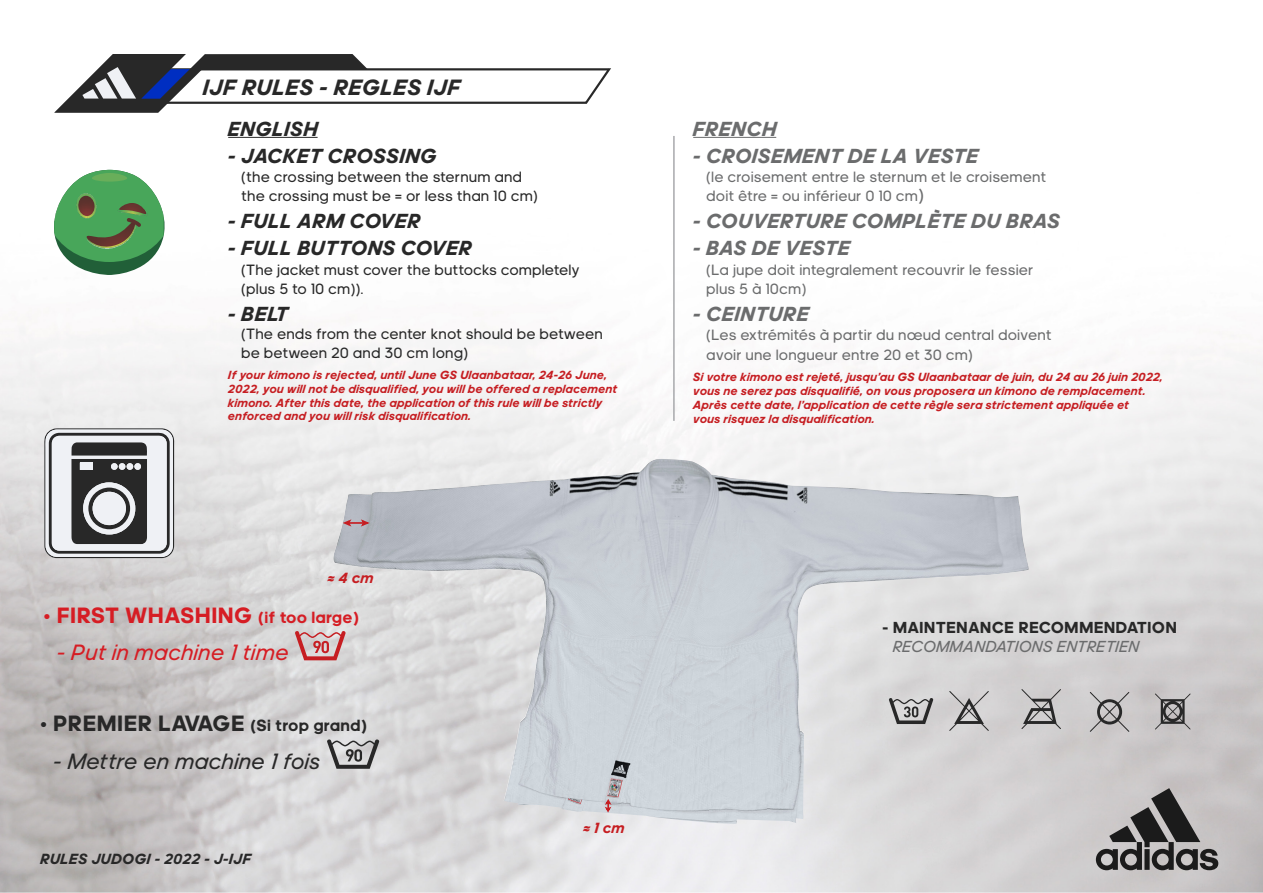
<style>
.page{position:relative;width:1263px;height:893px;background:#fff}
.page>*{position:absolute;margin:0;border:0;box-sizing:border-box;transform-origin:0 0}
.t1{font:700 22.5px "adineue PRO";letter-spacing:.05em;color:#282828}
.t2{font:700 22.5px "adineue PRO";letter-spacing:.05em;color:#d61d24}
.t3{font:italic 22.5px "adineue PRO";letter-spacing:.05em;color:#282828}
.t4{font:italic 700 22.5px "adineue PRO";letter-spacing:.05em;color:#282828}
.t5{font:italic 22.5px "adineue PRO";letter-spacing:.05em;color:#d61d24}
.t6{font:italic 700 20.7px "adineue PRO";letter-spacing:.05em;color:#6b6c6d}
.t7{font:italic 700 20.7px "adineue PRO";letter-spacing:.05em;color:#282828}
.t8{font:700 16.2px "adineue PRO";letter-spacing:.05em;color:#282828}
.t9{font:italic 16.2px "adineue PRO";letter-spacing:.05em;color:#6b6c6d}
.t10{font:15.15px/19.4px "adineue PRO";letter-spacing:.05em;color:#6b6c6d}
.t11{font:15.15px/19.4px "adineue PRO";letter-spacing:.05em;color:#282828}
.t12{font:italic 700 15px "adineue PRO";letter-spacing:.05em;color:#282828}
.t13{font:italic 700 15px "adineue PRO";color:#c61e22}
.t14{font:italic 700 12px/13.8px "adineue PRO";letter-spacing:.05em;color:#c61e22}
.s1{font-size:16.5px}
.s2{font-size:17.85px}
</style>
<div class="page">
<svg style="left:54px;top:54px;width:558px;height:59px"></svg>
<svg style="left:1096px;top:788px;width:122px;height:82px"></svg>
<svg style="left:44px;top:428px;width:130px;height:130px"></svg>
<div style="left:93px;top:492px;width:33px;height:33px;background:#eff1f5;border-radius:50%"></div>
<svg style="left:54px;top:170px;width:111px;height:105px"></svg>
<svg style="left:295px;top:631px;width:37px;height:29px"></svg>
<img style="left:332px;top:459px;width:697px;height:365px">
<svg style="left:603px;top:798px;width:10px;height:15px"></svg>
<svg style="left:343px;top:518px;width:27px;height:10px"></svg>
<hr style="left:673px;top:136px;width:2px;height:285px;background:#a8a9ac">
<hr style="left:228px;top:137px;width:90px;height:1px;background:#282828">
<hr style="left:693px;top:137px;width:83px;height:1px;background:#6b6c6d">
<svg style="left:327px;top:739px;width:52px;height:30px"></svg>
<svg style="left:949px;top:691px;width:40px;height:40px"></svg>
<svg style="left:1021px;top:689px;width:40px;height:40px"></svg>
<svg style="left:1090px;top:692px;width:39px;height:40px"></svg>
<svg style="left:1155px;top:693px;width:35px;height:36px"></svg>
<svg style="left:889px;top:698px;width:44px;height:26px"></svg>
<h1 class="t4" style="left:203px;top:74px;width:258px">IJF RULES - REGLES IJF</h1>
<h2 class="t7" style="left:228px;top:116px;width:91px">ENGLISH</h2>
<h2 class="t6" style="left:693px;top:116px;width:85px">FRENCH</h2>
<h2 class="t7" style="left:228px;top:143px;width:210px">- JACKET CROSSING</h2>
<p class="t11" style="left:242px;top:167px;width:297px">(the crossing between the sternum and the crossing must be = or less than 10 cm)</p>
<h2 class="t7" style="left:228px;top:209px;width:194px">- FULL ARM COVER</h2>
<h2 class="t7" style="left:228px;top:236px;width:245px">- FULL BUTTONS COVER</h2>
<p class="t11" style="left:242px;top:260px;width:339px">(The jacket must cover the buttocks completely (plus 5 to 10 cm)).</p>
<h2 class="t7" style="left:228px;top:302px;width:61px">- BELT</h2>
<p class="t11" style="left:242px;top:325px;width:362px;line-height:18.1px">(The ends from the center knot should be between be between 20 and 30 cm long)</p>
<p class="t14" style="left:228px;top:368px;width:390px">If your kimono is rejected, until June GS Ulaanbataar, 24-26 June, 2022, you will not be disqualified, you will be offered a replacement kimono. After this date, the application of this rule will be strictly enforced and you will risk disqualification.</p>
<p class="t13" style="left:328px;top:569px;width:47px">≈ 4 cm</p>
<h1 class="t2" style="left:44px;top:602px;width:316px">• FIRST WHASHING <span class="s1">(if too large)</span></h1>
<h1 class="t5" style="left:57px;top:640px;width:233px">- Put in machine 1 time</h1>
<h1 class="t1" style="left:40px;top:710px;width:328px">• PREMIER LAVAGE <span class="s1">(Si trop grand)</span></h1>
<h1 class="t3" style="left:54px;top:748px;width:268px">- Mettre en machine 1 fois</h1>
<p class="t12" style="left:40px;top:850px;width:212px">RULES JUDOGI - 2022 - J-IJF</p>
<p class="t13" style="left:583px;top:819px;width:43px">≈ 1 cm</p>
<h2 class="t6" style="left:693px;top:143px;width:286px">- CROISEMENT DE LA VESTE</h2>
<p class="t10" style="left:707px;top:167px;width:341px">(le croisement entre le sternum et le croisement doit être = ou inférieur 0 10 cm<span class="s2">)</span></p>
<h2 class="t6" style="left:693px;top:209px;width:368px">- COUVERTURE COMPLÈTE DU BRAS</h2>
<h2 class="t6" style="left:693px;top:236px;width:158px">- BAS DE VESTE</h2>
<p class="t10" style="left:707px;top:260px;width:328px">(La jupe doit integralement recouvrir le fessier plus 5 à 10cm)</p>
<h2 class="t6" style="left:693px;top:302px;width:117px">- CEINTURE</h2>
<p class="t10" style="left:707px;top:325px;width:346px">(Les extrémités à partir du nœud central doivent avoir une longueur entre 20 et 30 cm)</p>
<p class="t14" style="left:693px;top:370px;width:471px">Si votre kimono est rejeté, jusqu’au GS Ulaanbataar de juin, du 24 au 26 juin 2022, vous ne serez pas disqualifié, on vous proposera un kimono de remplacement.<br>Après cette date, l’application de cette règle sera strictement appliquée et<br>vous risquez la disqualification.</p>
<h3 class="t8" style="left:882px;top:617px;width:296px">- MAINTENANCE RECOMMENDATION</h3>
<h3 class="t9" style="left:893px;top:637px;width:247px">RECOMMANDATIONS ENTRETIEN</h3>
</div>
